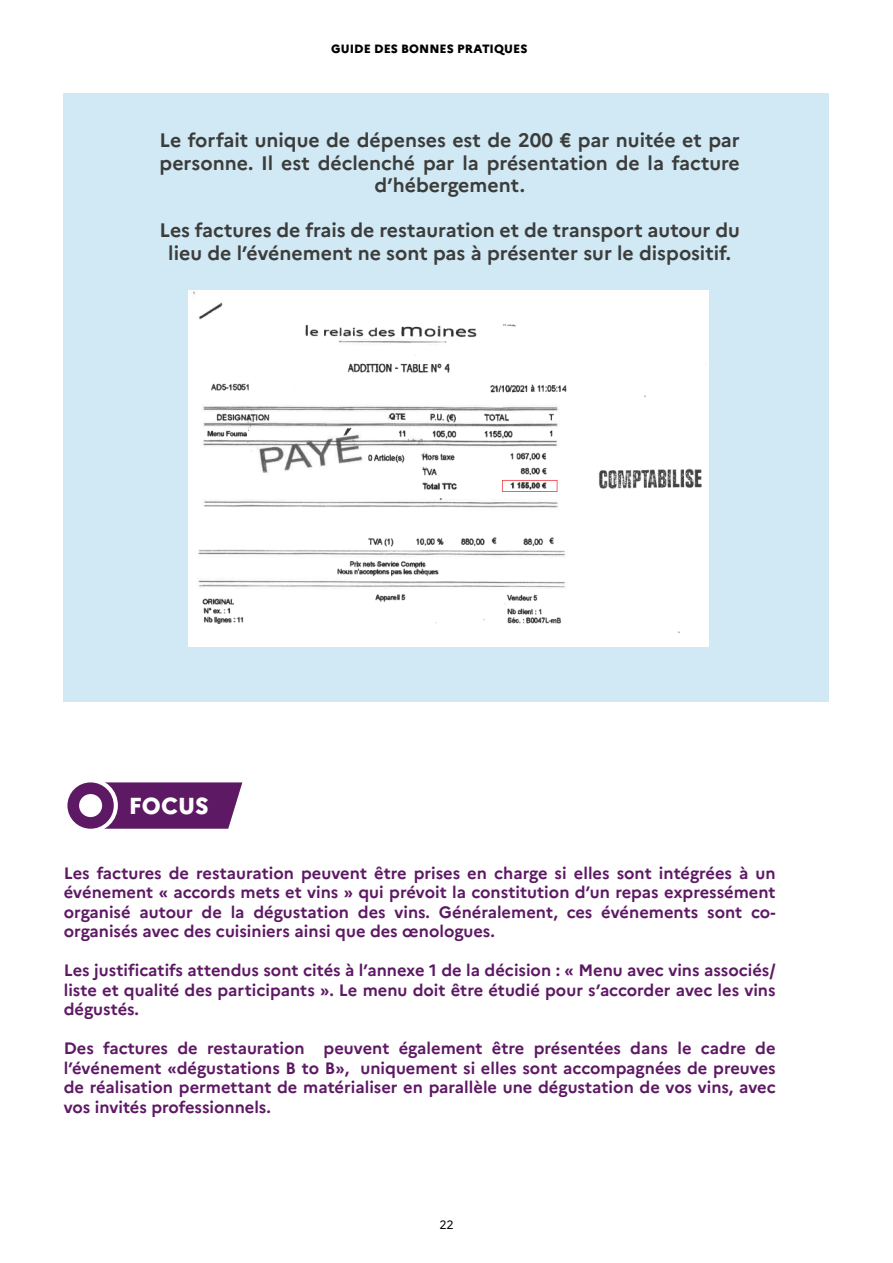
<style>
.page{position:relative;width:893px;height:1263px;background:#fff}
.page>*{position:absolute;margin:0;border:0;box-sizing:border-box;transform-origin:0 0}
.t1{font:800 23.1px "Marianne";color:#fff}
.t2{font:700 19.5px/22.5px "Marianne";color:#3c3c3b;text-align:center}
.t3{font:700 16.5px/19.5px "Marianne";color:#5e1964;text-align:justify}
.t4{font:800 12px "Marianne";letter-spacing:.005em;color:#000}
.t5{font:12px "Marianne";color:#000}
</style>
<div class="page">
<div style="left:64px;top:94px;width:765px;height:608px;background:#d0e9f4"></div>
<svg style="left:104px;top:782px;width:138px;height:47px;background:#68286e"></svg>
<div style="left:64px;top:778px;width:54px;height:54px;background:#fff;border-radius:50%"></div>
<svg style="left:73px;top:788px;width:35px;height:35px"></svg>
<div style="left:67px;top:782px;width:47px;height:47px;border:12px solid #5e1964;border-radius:50%"></div>
<img style="left:189px;top:290px;width:519px;height:356px">
<p class="t4" style="left:331px;top:39px;width:198px">GUIDE DES BONNES PRATIQUES</p>
<p class="t2" style="left:159px;top:127px;width:582px">Le forfait unique de dépenses est de 200 € par nuitée et par personne. Il est déclenché par la présentation de la facture d’hébergement.</p>
<p class="t2" style="left:159px;top:217px;width:582px">Les factures de frais de restauration et de transport autour du lieu de l’événement ne sont pas à présenter sur le dispositif.</p>
<h1 class="t1" style="left:129px;top:788px;width:81px">FOCUS</h1>
<p class="t3" style="left:64px;top:862px;width:713px">Les factures de restauration peuvent être prises en charge si elles sont intégrées à un événement « accords mets et vins » qui prévoit la constitution d’un repas expressément organisé autour de la dégustation des vins. Généralement, ces événements sont co&shy;organisés avec des cuisiniers ainsi que des œnologues.</p>
<p class="t3" style="left:64px;top:959px;width:713px">Les justificatifs attendus sont cités à l’annexe 1 de la décision : « Menu avec vins associés/ liste et qualité des participants ». Le menu doit être étudié pour s’accorder avec les vins dégustés.</p>
<p class="t3" style="left:64px;top:1037px;width:713px">Des factures de restauration peuvent également être présentées dans le cadre de l’événement «dégustations B to B», uniquement si elles sont accompagnées de preuves de réalisation permettant de matérialiser en parallèle une dégustation de vos vins, avec vos invités professionnels.</p>
<p class="t5" style="left:439px;top:1215px;width:16px">22</p>
</div>
